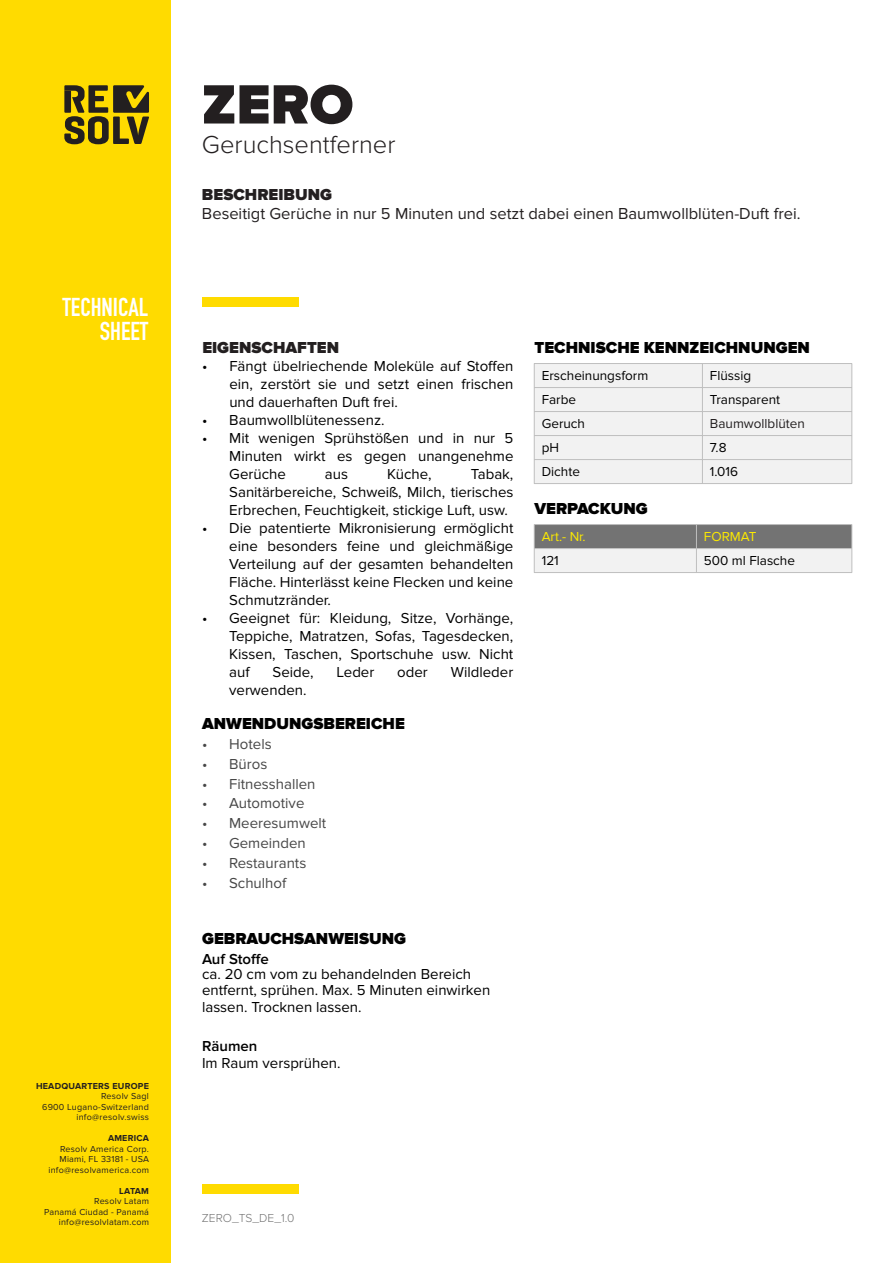
<style>
.page{position:relative;width:894px;height:1263px;background:#fff}
.page>*{position:absolute;margin:0;border:0;box-sizing:border-box;transform-origin:0 0}
.t1{font:900 57.3px "Proxima Nova";color:#231f20}
.t2{font:300 25.5px "Proxima Nova";color:#231f20}
.t3{font:700 25.5px/23.7px "DIN Condensed";color:#fff;text-align:right}
.t4{font:900 16.5px "Proxima Nova";color:#000}
.t5{font:16.5px "Proxima Nova";color:#231f20}
.t6{font:900 16.5px "Proxima Nova";color:#231f20}
.t7{font:15px/18px "Proxima Nova";color:#000;text-align:justify}
.t8{font:15px "Proxima Nova";color:#474747}
.t9{font:600 15px "Proxima Nova";color:#000}
.t10{font:13.5px "Proxima Nova";color:#000}
.t11{font:13.5px "Proxima Nova";color:#231f20}
.t12{font:13.5px "Proxima Nova";color:#fcea00}
.t13{font:300 12px "Proxima Nova";color:#737373}
.t14{font:9px/10.5px "Proxima Nova";letter-spacing:.025em;color:#231f20;text-align:right}
.t15{font:700 9px "Proxima Nova";letter-spacing:.025em;color:#231f20}
</style>
<div class="page">
<div style="left:535px;top:364px;width:316px;height:119px;background:#f2f2f2"></div>
<hr style="left:534px;top:363px;width:1px;height:121px;background:#bfbfbf">
<hr style="left:851px;top:363px;width:1px;height:121px;background:#bfbfbf">
<hr style="left:702px;top:364px;width:1px;height:120px;background:#bfbfbf">
<hr style="left:534px;top:363px;width:317px;height:1px;background:#bfbfbf">
<hr style="left:534px;top:387px;width:317px;height:1px;background:#bfbfbf">
<hr style="left:534px;top:411px;width:317px;height:1px;background:#bfbfbf">
<hr style="left:534px;top:435px;width:317px;height:1px;background:#bfbfbf">
<hr style="left:534px;top:459px;width:317px;height:1px;background:#bfbfbf">
<hr style="left:534px;top:483px;width:317px;height:1px;background:#bfbfbf">
<div style="left:202px;top:1184px;width:96px;height:9px;background:#ffdb00"></div>
<div style="left:202px;top:298px;width:96px;height:9px;background:#ffdb00"></div>
<div style="left:0;top:0;width:170px;height:1263px;background:#ffdb00"></div>
<svg style="left:64px;top:85px;width:85px;height:59px"></svg>
<div style="left:534px;top:524px;width:317px;height:25px;background:#737373"></div>
<div style="left:534px;top:549px;width:317px;height:24px;background:#f2f2f2"></div>
<hr style="left:534px;top:524px;width:1px;height:49px;background:#bfbfbf">
<hr style="left:851px;top:524px;width:1px;height:49px;background:#bfbfbf">
<hr style="left:696px;top:524px;width:1px;height:49px;background:#bfbfbf">
<hr style="left:534px;top:524px;width:317px;height:1px;background:#bfbfbf">
<hr style="left:534px;top:548px;width:317px;height:1px;background:#bfbfbf">
<hr style="left:534px;top:572px;width:317px;height:1px;background:#bfbfbf">
<h2 class="t3" style="left:62px;top:299px;width:87px">TECHNICAL<br>SHEET</h2>
<p class="t15" style="left:36px;top:1082px;width:114px">HEADQUARTERS EUROPE</p>
<p class="t14" style="left:42px;top:1091px;width:108px">Resolv Sagl<br>6900 Lugano-Switzerland info@resolv.swiss</p>
<p class="t15" style="left:108px;top:1134px;width:42px">AMERICA</p>
<p class="t14" style="left:48px;top:1144px;width:102px">Resolv America Corp.<br>Miami, FL 33181 - USA info@resolvamerica.com</p>
<p class="t15" style="left:119px;top:1187px;width:31px">LATAM</p>
<p class="t14" style="left:44px;top:1196px;width:106px">Resolv Latam<br>Panamá Ciudad - Panamá info@resolvlatam.com</p>
<h1 class="t1" style="left:202px;top:78px;width:153px">ZERO</h1>
<h2 class="t2" style="left:202px;top:133px;width:195px">Geruchsentferner</h2>
<p class="t6" style="left:202px;top:186px;width:131px">BESCHREIBUNG</p>
<p class="t5" style="left:202px;top:206px;width:600px">Beseitigt Gerüche in nur 5 Minuten und setzt dabei einen Baumwollblüten-Duft frei.</p>
<p class="t6" style="left:202px;top:340px;width:138px">EIGENSCHAFTEN</p>
<p class="t7" style="left:229px;top:357px;width:285px;text-indent:-27px">• Fängt übelriechende Moleküle auf Stoffen ein, zerstört sie und setzt einen frischen und dauerhaften Duft frei.</p>
<p class="t7" style="left:202px;top:411px;width:184px">• Baumwollblütenessenz.</p>
<p class="t7" style="left:229px;top:429px;width:285px;text-indent:-27px">• Mit wenigen Sprühstößen und in nur 5<br>Minuten wirkt es gegen unangenehme Gerüche</p>
<p class="t7" style="left:325px;top:465px;width:25px">aus</p>
<p class="t7" style="left:387px;top:465px;width:46px">Küche,</p>
<p class="t7" style="left:229px;top:465px;width:285px;text-indent:241px">Tabak, Sanitärbereiche, Schweiß, Milch, tierisches Erbrechen, Feuchtigkeit, stickige Luft, usw.</p>
<p class="t7" style="left:229px;top:519px;width:285px;text-indent:-27px">• Die patentierte Mikronisierung ermöglicht eine besonders feine und gleichmäßige Verteilung auf der gesamten behandelten Fläche. Hinterlässt keine Flecken und keine Schmutzränder.</p>
<p class="t7" style="left:229px;top:609px;width:285px;text-indent:-27px">• Geeignet für: Kleidung, Sitze, Vorhänge, Teppiche, Matratzen, Sofas, Tagesdecken, Kissen, Taschen, Sportschuhe usw. Nicht auf</p>
<p class="t7" style="left:272px;top:663px;width:43px">Seide,</p>
<p class="t7" style="left:336px;top:663px;width:39px">Leder</p>
<p class="t7" style="left:397px;top:663px;width:32px">oder</p>
<p class="t7" style="left:450px;top:663px;width:64px">Wildleder</p>
<p class="t7" style="left:229px;top:681px;width:79px">verwenden.</p>
<p class="t4" style="left:202px;top:716px;width:204px">ANWENDUNGSBEREICHE</p>
<p class="t8" style="left:202px;top:737px;width:71px">• Hotels</p>
<p class="t8" style="left:202px;top:757px;width:67px">• Büros</p>
<p class="t8" style="left:202px;top:777px;width:115px">• Fitnesshallen</p>
<p class="t8" style="left:202px;top:796px;width:104px">• Automotive</p>
<p class="t8" style="left:202px;top:816px;width:126px">• Meeresumwelt</p>
<p class="t8" style="left:202px;top:836px;width:105px">• Gemeinden</p>
<p class="t8" style="left:202px;top:856px;width:106px">• Restaurants</p>
<p class="t8" style="left:202px;top:876px;width:86px">• Schulhof</p>
<p class="t4" style="left:202px;top:931px;width:205px">GEBRAUCHSANWEISUNG</p>
<p class="t9" style="left:202px;top:952px;width:68px">Auf Stoffe</p>
<p class="t7" style="left:202px;top:966px;width:290px;line-height:16.5px;text-align:left">ca. 20 cm vom zu behandelnden Bereich entfernt, sprühen. Max. 5 Minuten einwirken lassen. Trocknen lassen.</p>
<p class="t9" style="left:202px;top:1039px;width:57px">Räumen</p>
<p class="t7" style="left:202px;top:1054px;width:140px">Im Raum versprühen.</p>
<p class="t4" style="left:534px;top:340px;width:277px">TECHNISCHE KENNZEICHNUNGEN</p>
<p class="t10" style="left:541px;top:369px;width:108px">Erscheinungsform</p>
<p class="t10" style="left:709px;top:369px;width:43px">Flüssig</p>
<p class="t10" style="left:541px;top:393px;width:36px">Farbe</p>
<p class="t10" style="left:709px;top:393px;width:72px">Transparent</p>
<p class="t10" style="left:541px;top:417px;width:45px">Geruch</p>
<p class="t11" style="left:709px;top:417px;width:96px">Baumwollblüten</p>
<p class="t10" style="left:541px;top:441px;width:19px">pH</p>
<p class="t10" style="left:709px;top:441px;width:18px">7.8</p>
<p class="t10" style="left:541px;top:465px;width:40px">Dichte</p>
<p class="t10" style="left:709px;top:465px;width:30px">1.016</p>
<p class="t4" style="left:534px;top:501px;width:115px">VERPACKUNG</p>
<p class="t12" style="left:541px;top:530px;width:45px">Art.- Nr.</p>
<p class="t12" style="left:703px;top:530px;width:54px">FORMAT</p>
<p class="t10" style="left:541px;top:554px;width:19px">121</p>
<p class="t10" style="left:703px;top:554px;width:92px">500 ml Flasche</p>
<p class="t13" style="left:202px;top:1213px;width:94px">ZERO_TS_DE_1.0</p>
</div>
